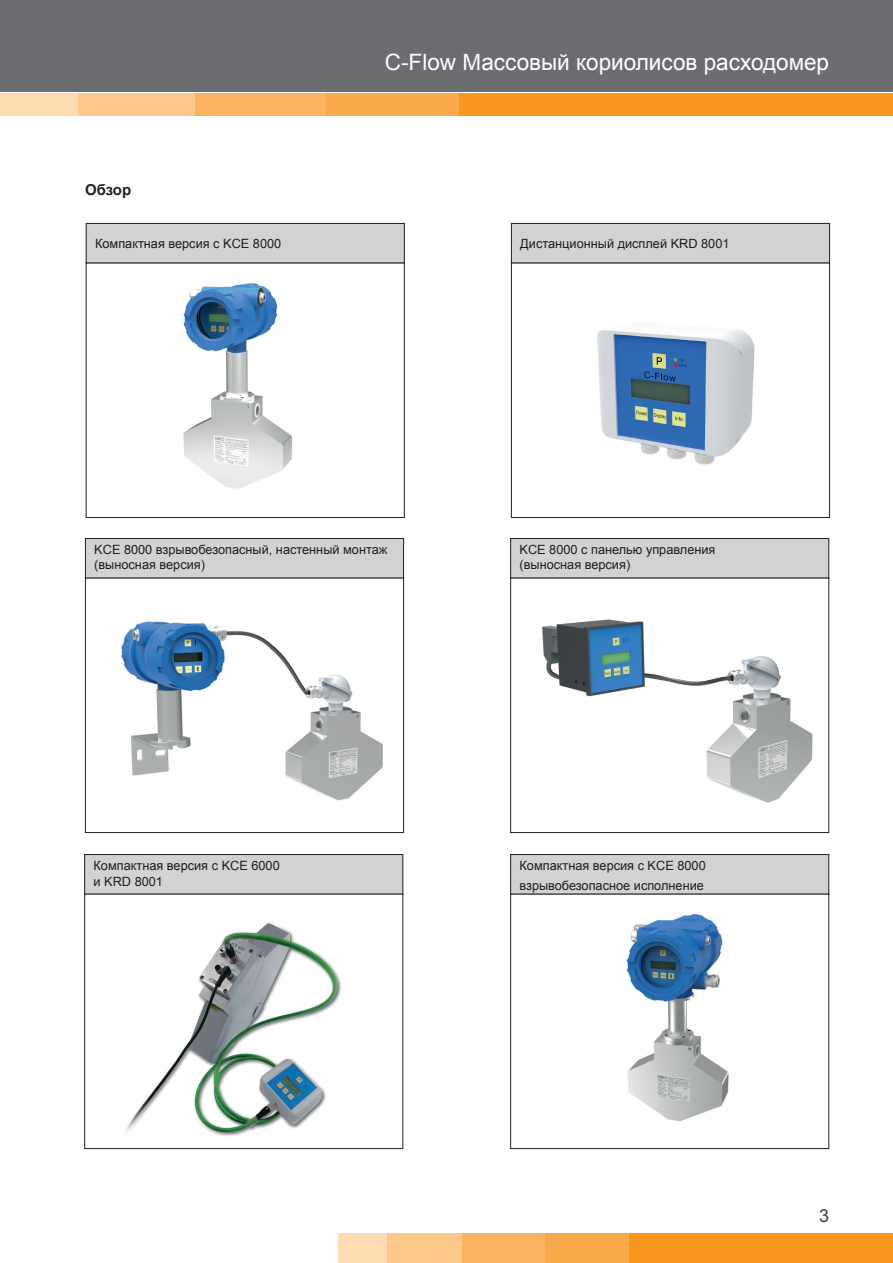
<style>
.page{position:relative;width:893px;height:1263px;background:#fff}
.page>*{position:absolute;margin:0;border:0;box-sizing:border-box;transform-origin:0 0}
.t1{font:22.5px "Arial";color:#fff}
.t2{font:18px "Arial";color:#3e3e3f}
.t3{font:700 15px "Arial";letter-spacing:-.005em;color:#231f20}
.t4{font:12.75px/15.3px "Arial";color:#231f20}
</style>
<div class="page">
<div style="left:0;top:0;width:893px;height:92px;background:#6c6d70"></div>
<hr style="left:0;top:94px;width:3px;height:22px;background:#fedbb3">
<div style="left:3px;top:94px;width:890px;height:22px;background:#fedbb3"></div>
<div style="left:79px;top:94px;width:814px;height:22px;background:#fdc889"></div>
<div style="left:196px;top:94px;width:697px;height:22px;background:#fbb35f"></div>
<div style="left:327px;top:94px;width:566px;height:22px;background:#faa94a"></div>
<div style="left:460px;top:94px;width:433px;height:22px;background:#f7971d"></div>
<div style="left:338px;top:1233px;width:555px;height:30px;background:#fedbb3"></div>
<div style="left:388px;top:1233px;width:505px;height:30px;background:#fdc889"></div>
<div style="left:462px;top:1233px;width:431px;height:30px;background:#fbb35f"></div>
<div style="left:545px;top:1233px;width:348px;height:30px;background:#faa94a"></div>
<div style="left:629px;top:1233px;width:264px;height:30px;background:#f7971d"></div>
<div style="left:85px;top:538px;width:319px;height:40px;background:#d1d2d4"></div>
<div style="left:85px;top:538px;width:319px;height:40px;border:1px solid #231f20"></div>
<div style="left:511px;top:538px;width:318px;height:40px;background:#d1d2d4"></div>
<div style="left:510px;top:538px;width:319px;height:40px;border:1px solid #231f20"></div>
<div style="left:85px;top:854px;width:318px;height:40px;background:#d1d2d4"></div>
<div style="left:84px;top:854px;width:319px;height:40px;border:1px solid #231f20"></div>
<div style="left:511px;top:854px;width:318px;height:40px;background:#d1d2d4"></div>
<div style="left:510px;top:854px;width:319px;height:40px;border:1px solid #231f20"></div>
<div style="left:86px;top:223px;width:318px;height:40px;background:#d1d2d4"></div>
<div style="left:86px;top:223px;width:319px;height:40px;border:1px solid #231f20"></div>
<div style="left:511px;top:223px;width:319px;height:40px;background:#d1d2d4"></div>
<div style="left:511px;top:223px;width:319px;height:40px;border:1px solid #231f20"></div>
<img style="left:121px;top:621px;width:262px;height:180px">
<div style="left:85px;top:578px;width:319px;height:255px;border:1px solid #231f20"></div>
<img style="left:542px;top:619px;width:271px;height:184px">
<div style="left:510px;top:578px;width:319px;height:255px;border:1px solid #231f20"></div>
<img style="left:626px;top:914px;width:103px;height:208px">
<div style="left:510px;top:894px;width:319px;height:255px;border:1px solid #231f20"></div>
<img style="left:125px;top:923px;width:216px;height:213px">
<div style="left:84px;top:894px;width:319px;height:255px;border:1px solid #231f20"></div>
<img style="left:183px;top:283px;width:109px;height:206px">
<div style="left:86px;top:263px;width:319px;height:255px;border:1px solid #231f20"></div>
<img style="left:597px;top:329px;width:158px;height:136px">
<div style="left:511px;top:263px;width:319px;height:255px;border:1px solid #231f20"></div>
<p class="t3" style="left:85px;top:180px;width:48px">Обзор</p>
<h1 class="t1" style="left:385px;top:48px;width:446px">C-Flow Массовый кориолисов расходомер</h1>
<p class="t4" style="left:95px;top:236px;width:188px">Компактная версия с KCE 8000</p>
<p class="t4" style="left:520px;top:236px;width:211px">Дистанционный дисплей KRD 8001</p>
<p class="t4" style="left:94px;top:542px;width:295px">KCE 8000 взрывобезопасный, настенный монтаж (выносная версия)</p>
<p class="t4" style="left:519px;top:542px;width:198px">KCE 8000 с панелью управления (выносная версия)</p>
<p class="t4" style="left:94px;top:858px;width:188px">Компактная версия с KCE 6000 и KRD 8001</p>
<p class="t4" style="left:519px;top:856px;width:188px;line-height:19.5px">Компактная версия с KCE 8000 взрывобезопасное исполнение</p>
<h2 class="t2" style="left:819px;top:1204px;width:12px">3</h2>
</div>
